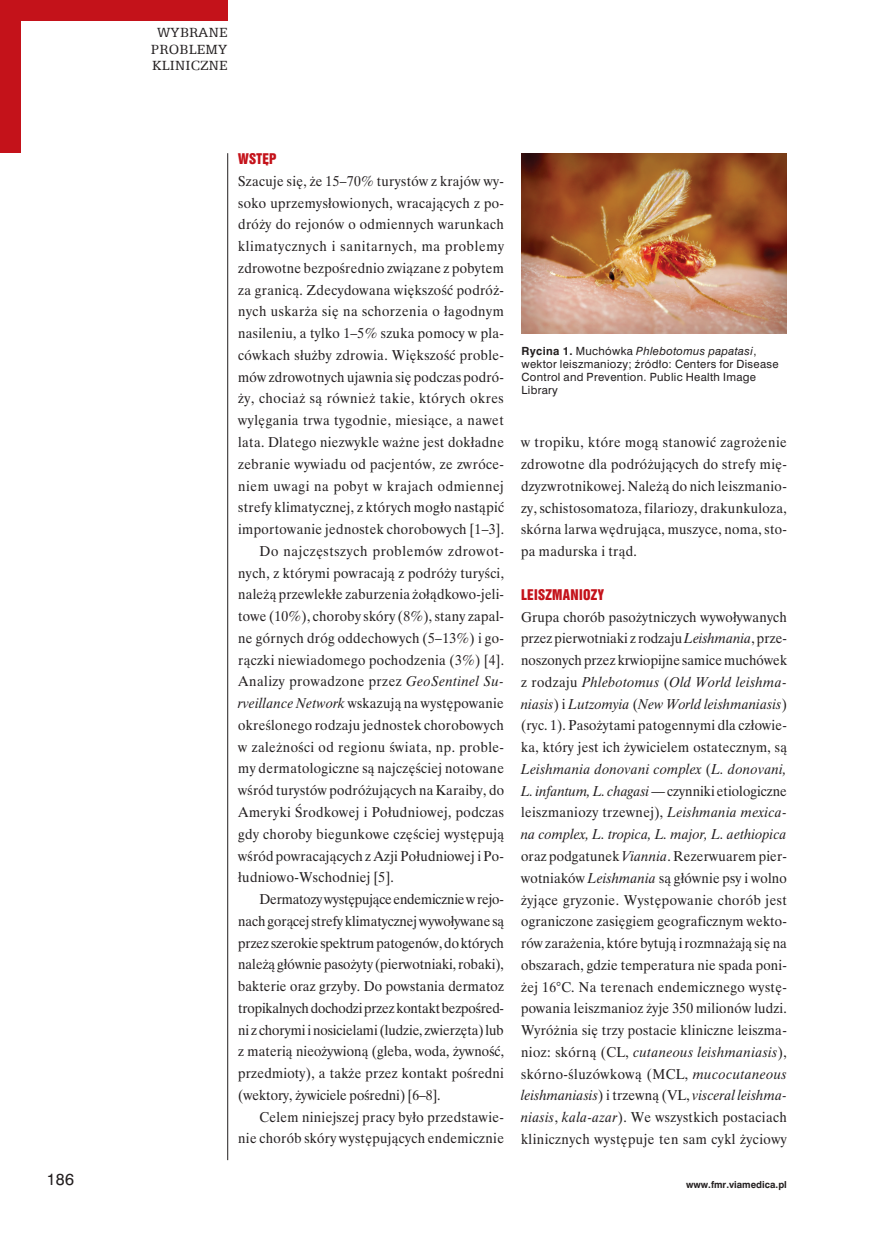
<style>
.page{position:relative;width:872px;height:1234px;background:#fff}
.page>*{position:absolute;margin:0;border:0;box-sizing:border-box;transform-origin:0 0}
.t1{font:15px/16.5px "Egyptian 505 EU";letter-spacing:.015em;color:#231f20;text-align:center}
.t2{font:15px "Swis 721 PL";color:#231f20}
._070_-_Tekst_-_pierw{font:14.25px/21.8px "Time Ibis EE";letter-spacing:.025em;color:#231f20;text-align:justify;scale:.95 1}
._072_-_Tekst_-_nastę{font:14.25px/21.8px "Time Ibis EE";letter-spacing:.025em;color:#231f20;text-align:justify;scale:.95 1}
._081_-_Śródtytuł_1{font:13.5px "Swis 921 EU";letter-spacing:.025em;color:#c4121a}
.R_-_Rycina_-_podpis{font:10.5px/12.9px "Swis 721 PL";letter-spacing:.03em;color:#231f20}
.t3{font:700 9px "Swis 721 PL";color:#231f20}
.s1{font-style:italic}
.s2{font-weight:700}
</style>
<div class="page">
<hr style="left:227px;top:153px;width:1px;height:1006px;background:#231f20">
<div style="left:0;top:0;width:227px;height:21px;background:#c4121a"></div>
<div style="left:0;top:0;width:21px;height:153px;background:#c4121a"></div>
<img style="left:521px;top:153px;width:266px;height:181px">
<p class="t1" style="left:151px;top:24px;width:78px">WYBRANE<br>PROBLEMY<br>KLINICZNE</p>
<p class="_081_-_Śródtytuł_1" style="left:238px;top:150px;width:40px">WSTĘP</p>
<p class="_070_-_Tekst_-_pierw" style="left:238px;top:170px;width:281px">Szacuje się, że 15–70% turystów z krajów wy&shy;soko uprzemysłowionych, wracających z po&shy;dróży do rejonów o odmiennych warunkach klimatycznych i sanitarnych, ma problemy zdrowotne bezpośrednio związane z pobytem za granicą. Zdecydowana większość podróż&shy;nych uskarża się na schorzenia o łagodnym nasileniu, a tylko 1–5% szuka pomocy w pla&shy;cówkach służby zdrowia. Większość proble&shy;mów zdrowotnych ujawnia się podczas podró&shy;ży, chociaż są również takie, których okres wylęgania trwa tygodnie, miesiące, a nawet lata. Dlatego niezwykle ważne jest dokładne zebranie wywiadu od pacjentów, ze zwróce&shy;niem uwagi na pobyt w krajach odmiennej strefy klimatycznej, z których mogło nastąpić importowanie jednostek chorobowych [1–3].</p>
<p class="_072_-_Tekst_-_nastę" style="left:238px;top:539px;width:281px;text-indent:21px">Do najczęstszych problemów zdrowot&shy;nych, z którymi powracają z podróży turyści, należą przewlekłe zaburzenia żołądkowo-jeli&shy;towe (10%), choroby skóry (8%), stany zapal&shy;ne górnych dróg oddechowych (5–13%) i go&shy;rączki niewiadomego pochodzenia (3%) [4].<br>Analizy prowadzone przez <span class="s1">GeoSentinel Su&shy;rveillance Network</span> wskazują na występowanie określonego rodzaju jednostek chorobowych w zależności od regionu świata, np. proble&shy;my dermatologiczne są najczęściej notowane wśród turystów podróżujących na Karaiby, do Ameryki Środkowej i Południowej, podczas gdy choroby biegunkowe częściej występują wśród powracających z Azji Południowej i Po&shy;łudniowo-Wschodniej [5].</p>
<p class="_072_-_Tekst_-_nastę" style="left:238px;top:887px;width:281px;text-indent:21px">Dermatozy występujące endemicznie w rejo&shy;nach gorącej strefy klimatycznej wywoływane są przez szerokie spektrum patogenów, do których należą głównie pasożyty (pierwotniaki, robaki), bakterie oraz grzyby. Do powstania dermatoz tropikalnych dochodzi przez kontakt bezpośred&shy;ni z chorymi i nosicielami (ludzie, zwierzęta) lub z materią nieożywioną (gleba, woda, żywność, przedmioty), a także przez kontakt pośredni (wektory, żywiciele pośredni) [6–8].</p>
<p class="_072_-_Tekst_-_nastę" style="left:238px;top:1105px;width:281px;text-align:right">Celem niniejszej pracy było przedstawie&shy;nie chorób skóry występujących endemicznie</p>
<p class="R_-_Rycina_-_podpis" style="left:521px;top:344px;width:258px"><span class="s2">Rycina 1.</span> Muchówka <span class="s1">Phlebotomus papatasi</span>, wektor leiszmaniozy; źródło: Centers for Disease Control and Prevention. Public Health Image Library</p>
<p class="_072_-_Tekst_-_nastę" style="left:521px;top:431px;width:281px">w tropiku, które mogą stanowić zagrożenie zdrowotne dla podróżujących do strefy mię&shy;dzyzwrotnikowej. Należą do nich leiszmanio&shy;zy, schistosomatoza, filariozy, drakunkuloza, skórna larwa wędrująca, muszyce, noma, sto&shy;pa madurska i trąd.</p>
<p class="_081_-_Śródtytuł_1" style="left:521px;top:585px;width:84px">LEISZMANIOZY</p>
<p class="_070_-_Tekst_-_pierw" style="left:521px;top:605px;width:281px">Grupa chorób pasożytniczych wywoływanych przez pierwotniaki z rodzaju <span class="s1">Leishmania</span>, prze&shy;noszonych przez krwiopijne samice muchówek z rodzaju <span class="s1">Phlebotomus</span> (<span class="s1">Old World leishma&shy;niasis</span>) i <span class="s1">Lutzomyia</span> (<span class="s1">New World leishmaniasis</span>) (ryc. 1). Pasożytami patogennymi dla człowie&shy;ka, który jest ich żywicielem ostatecznym, są <span class="s1">Leishmania donovani complex</span> (<span class="s1">L. donovani, L. infantum, L. chagasi</span> — czynniki etiologiczne leiszmaniozy trzewnej), <span class="s1">Leishmania mexica&shy;na complex, L. tropica, L. major, L. aethiopica </span>oraz podgatunek <span class="s1">Viannia</span>. Rezerwuarem pier&shy;wotniaków <span class="s1">Leishmania</span> są głównie psy i wolno żyjące gryzonie. Występowanie chorób jest ograniczone zasięgiem geograficznym wekto&shy;rów zarażenia, które bytują i rozmnażają się na obszarach, gdzie temperatura nie spada poni&shy;żej 16°C. Na terenach endemicznego wystę&shy;powania leiszmanioz żyje 350 milionów ludzi.<br>Wyróżnia się trzy postacie kliniczne leiszma&shy;nioz: skórną (CL, <span class="s1">cutaneous leishmaniasis</span>), skórno-śluzówkową (MCL, <span class="s1">mucocutaneous leishmaniasis</span>) i trzewną (VL, <span class="s1">visceral leishma&shy;niasis</span>, <span class="s1">kala-azar</span>). We wszystkich postaciach klinicznych występuje ten sam cykl życiowy</p>
<p class="t2" style="left:47px;top:1169px;width:29px">186</p>
<p class="t3" style="left:686px;top:1178px;width:102px">www.fmr.viamedica.pl</p>
</div>
